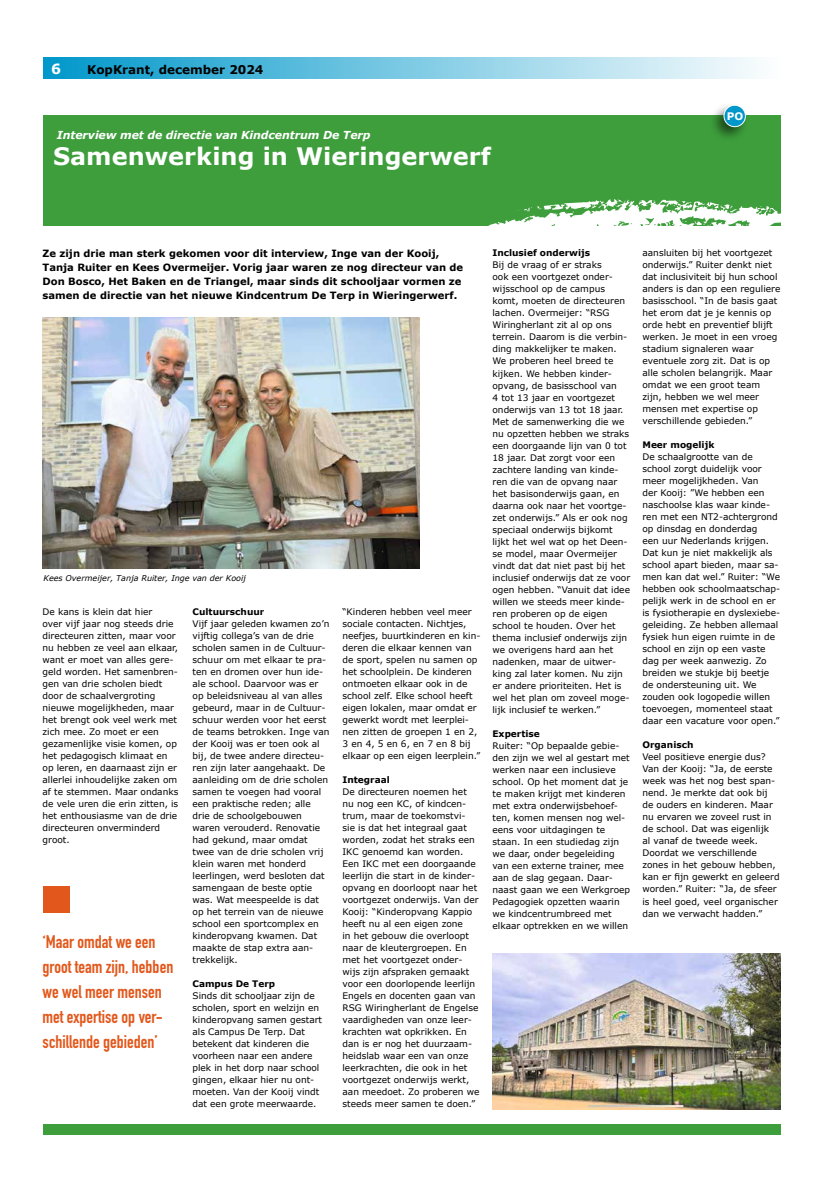
<style>
.page{position:relative;width:823px;height:1177px;background:#fff}
.page>*{position:absolute;margin:0;border:0;box-sizing:border-box;transform-origin:0 0}
.t1{font:700 24px "Verdana";color:#fff}
.t2{font:700 18px/25px "DIN Condensed";color:#e2581c}
.t3{font:700 14px "Verdana";color:#fff}
.t4{font:700 12px "Verdana";color:#000}
.t5{font:italic 700 11px "Verdana";letter-spacing:-.01em;color:#fff}
.t6{font:700 10.4px "Verdana";color:#fff}
.t7{font:700 10px/14px "Verdana";color:#000}
.t8{font:9px/12px "Verdana";color:#000}
.t9{font:700 9px "Verdana";color:#000}
.t10{font:italic 8px "Verdana";color:#000}
</style>
<div class="page">
<div style="left:43px;top:115px;width:737px;height:111px;background:#3d9e3b"></div>
<div style="left:43px;top:57px;width:737px;height:22px;background:linear-gradient(to right,#0097ca,#fdfefe)"></div>
<div style="left:708px;top:102px;width:40px;height:40px;background:#000;opacity:.55"></div>
<div style="left:723px;top:105px;width:22px;height:22px;background:#0098cb;border-radius:50%"></div>
<div style="left:723px;top:105px;width:22px;height:22px;border:1px solid #fff;border-radius:50%"></div>
<div style="left:43px;top:885px;width:26px;height:27px;background:#e2581c"></div>
<div style="left:43px;top:1123px;width:737px;height:11px;background:#3d9e3b"></div>
<svg style="left:488px;top:198px;width:293px;height:28px"></svg>
<img style="left:43px;top:317px;width:376px;height:251px">
<img style="left:492px;top:953px;width:288px;height:156px">
<h3 class="t3" style="left:51px;top:60px;width:11px">6</h3>
<h3 class="t4" style="left:87px;top:62px;width:178px">KopKrant, december 2024</h3>
<p class="t5" style="left:57px;top:128px;width:315px">Interview met de directie van Kindcentrum De Terp</p>
<h1 class="t1" style="left:53px;top:141px;width:439px">Samenwerking in Wieringerwerf</h1>
<p class="t6" style="left:726px;top:109px;width:18px">PO</p>
<p class="t7" style="left:43px;top:247px;width:422px">Ze zijn drie man sterk gekomen voor dit interview, Inge van der Kooij, Tanja Ruiter en Kees Overmeijer. Vorig jaar waren ze nog directeur van de Don Bosco, Het Baken en de Triangel, maar sinds dit schooljaar vormen ze samen de directie van het nieuwe Kindcentrum De Terp in Wieringerwerf.</p>
<p class="t10" style="left:43px;top:573px;width:204px">Kees Overmeijer, Tanja Ruiter, Inge van der Kooij</p>
<p class="t8" style="left:43px;top:605px;width:137px">De kans is klein dat hier<br>over vijf jaar nog steeds drie directeuren zitten, maar voor nu hebben ze veel aan elkaar, want er moet van alles gere&shy;geld worden. Het samenbren&shy;gen van drie scholen biedt door de schaalvergroting nieuwe mogelijkheden, maar het brengt ook veel werk met zich mee. Zo moet er een gezamenlijke visie komen, op het pedagogisch klimaat en op leren, en daarnaast zijn er allerlei inhoudelijke zaken om af te stemmen. Maar ondanks de vele uren die erin zitten, is het enthousiasme van de drie directeuren onverminderd groot.</p>
<h2 class="t2" style="left:43px;top:929px;width:132px">‘Maar omdat we een groot team zijn, hebben we wel meer mensen met expertise op ver&shy;schillende gebieden’</h2>
<p class="t9" style="left:192px;top:605px;width:73px">Cultuurschuur</p>
<p class="t8" style="left:192px;top:617px;width:138px">Vijf jaar geleden kwamen zo’n vijftig collega’s van de drie scholen samen in de Cultuur&shy;schuur om met elkaar te pra&shy;ten en dromen over hun ide&shy;ale school. Daarvoor was er op beleidsniveau al van alles gebeurd, maar in de Cultuur&shy;schuur werden voor het eerst de teams betrokken. Inge van der Kooij was er toen ook al bij, de twee andere directeu&shy;ren zijn later aangehaakt. De aanleiding om de drie scholen samen te voegen had vooral een praktische reden; alle drie de schoolgebouwen waren verouderd. Renovatie had gekund, maar omdat twee van de drie scholen vrij klein waren met honderd leerlingen, werd besloten dat samengaan de beste optie was. Wat meespeelde is dat op het terrein van de nieuwe school een sportcomplex en kinderopvang kwamen. Dat maakte de stap extra aan&shy;trekkelijk.</p>
<p class="t9" style="left:192px;top:977px;width:84px">Campus De Terp</p>
<p class="t8" style="left:192px;top:989px;width:131px">Sinds dit schooljaar zijn de scholen, sport en welzijn en kinderopvang samen gestart als Campus De Terp. Dat betekent dat kinderen die voorheen naar een andere plek in het dorp naar school gingen, elkaar hier nu ont&shy;moeten. Van der Kooij vindt dat een grote meerwaarde.</p>
<p class="t8" style="left:342px;top:605px;width:139px">“Kinderen hebben veel meer sociale contacten. Nichtjes, neefjes, buurtkinderen en kin&shy;deren die elkaar kennen van de sport, spelen nu samen op het schoolplein. De kinderen ontmoeten elkaar ook in de school zelf. Elke school heeft eigen lokalen, maar omdat er gewerkt wordt met leerplei&shy;nen zitten de groepen 1 en 2,<br>3 en 4, 5 en 6, en 7 en 8 bij elkaar op een eigen leerplein.”</p>
<p class="t9" style="left:342px;top:773px;width:49px">Integraal</p>
<p class="t8" style="left:342px;top:785px;width:138px">De directeuren noemen het nu nog een KC, of kindcen&shy;trum, maar de toekomstvi&shy;sie is dat het integraal gaat worden, zodat het straks een<br>IKC genoemd kan worden.<br>Een IKC met een doorgaande leerlijn die start in de kinder&shy;opvang en doorloopt naar het voortgezet onderwijs. Van der<br>Kooij: “Kinderopvang Kappio heeft nu al een eigen zone<br>in het gebouw die overloopt naar de kleutergroepen. En met het voortgezet onder&shy;wijs zijn afspraken gemaakt voor een doorlopende leerlijn<br>Engels en docenten gaan van<br>RSG Wiringherlant de Engelse vaardigheden van onze leer&shy;krachten wat opkrikken. En dan is er nog het duurzaam&shy;heidslab waar een van onze leerkrachten, die ook in het voortgezet onderwijs werkt, aan meedoet. Zo proberen we steeds meer samen te doen.”</p>
<p class="t9" style="left:492px;top:247px;width:99px">Inclusief onderwijs</p>
<p class="t8" style="left:492px;top:259px;width:139px">Bij de vraag of er straks<br>ook een voortgezet onder&shy;wijsschool op de campus komt, moeten de directeuren lachen. Overmeijer: “RSG<br>Wiringherlant zit al op ons terrein. Daarom is die verbin&shy;ding makkelijker te maken.<br>We proberen heel breed te kijken. We hebben kinder&shy;opvang, de basisschool van<br>4 tot 13 jaar en voortgezet onderwijs van 13 tot 18 jaar.<br>Met de samenwerking die we nu opzetten hebben we straks een doorgaande lijn van 0 tot<br>18 jaar. Dat zorgt voor een zachtere landing van kinde&shy;ren die van de opvang naar het basisonderwijs gaan, en daarna ook naar het voortge&shy;zet onderwijs.” Als er ook nog speciaal onderwijs bijkomt lijkt het wel wat op het Deen&shy;se model, maar Overmeijer vindt dat dat niet past bij het inclusief onderwijs dat ze voor ogen hebben. “Vanuit dat idee willen we steeds meer kinde&shy;ren proberen op de eigen school te houden. Over het thema inclusief onderwijs zijn we overigens hard aan het nadenken, maar de uitwer&shy;king zal later komen. Nu zijn er andere prioriteiten. Het is wel het plan om zoveel moge&shy;lijk inclusief te werken.”</p>
<p class="t9" style="left:492px;top:727px;width:49px">Expertise</p>
<p class="t8" style="left:492px;top:739px;width:139px">Ruiter: “Op bepaalde gebie&shy;den zijn we wel al gestart met werken naar een inclusieve school. Op het moment dat je te maken krijgt met kinderen met extra onderwijsbehoef&shy;ten, komen mensen nog wel&shy;eens voor uitdagingen te staan. In een studiedag zijn we daar, onder begeleiding van een externe trainer, mee aan de slag gegaan. Daar&shy;naast gaan we een Werkgroep<br>Pedagogiek opzetten waarin we kindcentrumbreed met elkaar optrekken en we willen</p>
<p class="t8" style="left:642px;top:247px;width:139px">aansluiten bij het voortgezet onderwijs.” Ruiter denkt niet dat inclusiviteit bij hun school anders is dan op een reguliere basisschool. “In de basis gaat het erom dat je je kennis op orde hebt en preventief blijft werken. Je moet in een vroeg stadium signaleren waar eventuele zorg zit. Dat is op alle scholen belangrijk. Maar omdat we een groot team zijn, hebben we wel meer mensen met expertise op verschillende gebieden.”</p>
<p class="t9" style="left:642px;top:439px;width:73px">Meer mogelijk</p>
<p class="t8" style="left:642px;top:451px;width:139px">De schaalgrootte van de school zorgt duidelijk voor meer mogelijkheden. Van<br>der Kooij: ”We hebben een naschoolse klas waar kinde&shy;ren met een NT2-achtergrond op dinsdag en donderdag<br>een uur Nederlands krijgen.<br>Dat kun je niet makkelijk als school apart bieden, maar sa&shy;men kan dat wel.” Ruiter: “We hebben ook schoolmaatschap&shy;pelijk werk in de school en er is fysiotherapie en dyslexiebe&shy;geleiding. Ze hebben allemaal fysiek hun eigen ruimte in de school en zijn op een vaste dag per week aanwezig. Zo breiden we stukje bij beetje de ondersteuning uit. We zouden ook logopedie willen toevoegen, momenteel staat daar een vacature voor open.”</p>
<p class="t9" style="left:642px;top:739px;width:52px">Organisch</p>
<p class="t8" style="left:642px;top:751px;width:138px">Veel positieve energie dus?<br>Van der Kooij: “Ja, de eerste week was het nog best span&shy;nend. Je merkte dat ook bij de ouders en kinderen. Maar nu ervaren we zoveel rust in de school. Dat was eigenlijk<br>al vanaf de tweede week.<br>Doordat we verschillende zones in het gebouw hebben, kan er fijn gewerkt en geleerd worden.” Ruiter: “Ja, de sfeer is heel goed, veel organischer dan we verwacht hadden.”</p>
</div>
